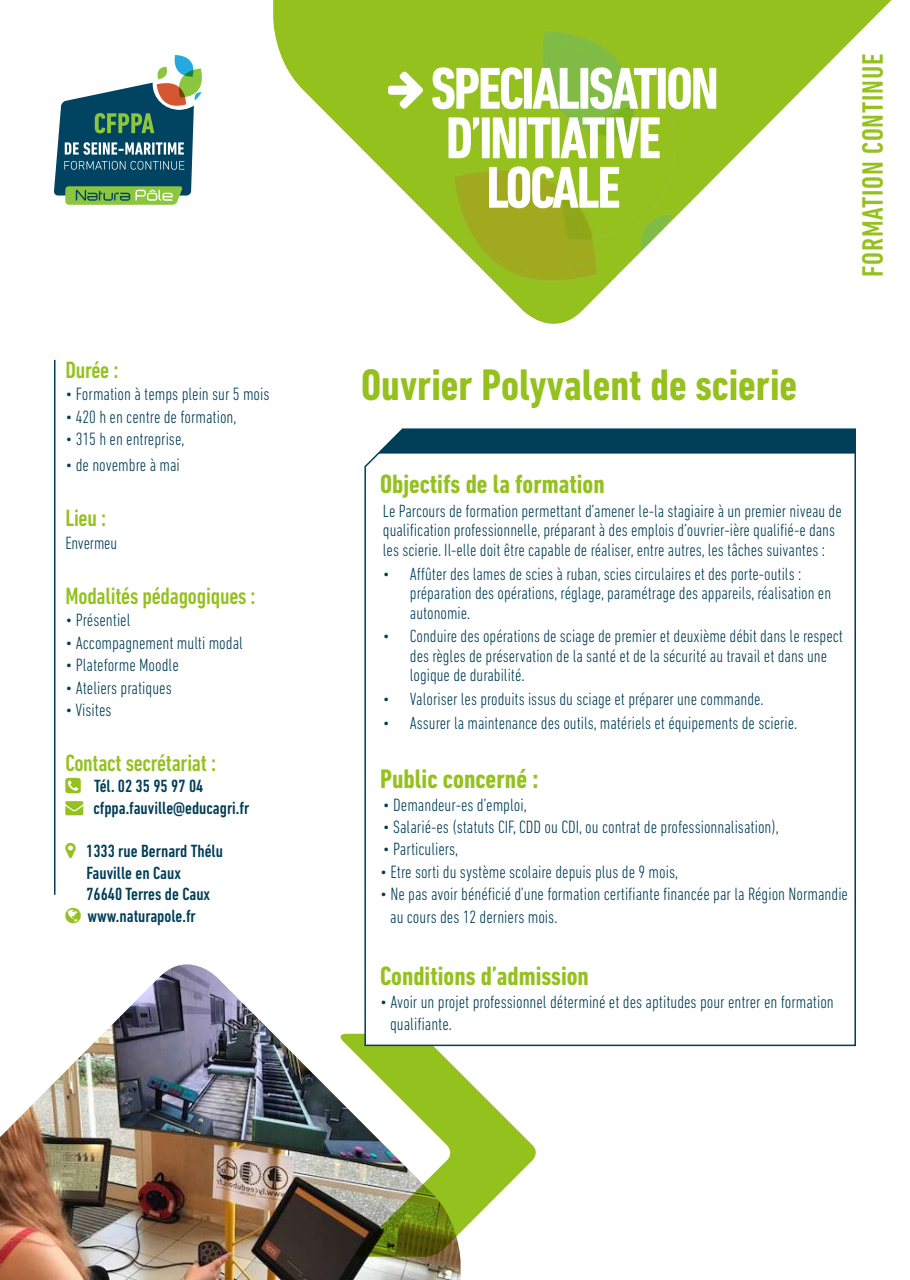
<style>
.page{position:relative;width:910px;height:1280px;background:#fff}
.page>*{position:absolute;margin:0;border:0;box-sizing:border-box;transform-origin:0 0}
.t1{font:700 condensed 60px "DIN Next LT Pro";letter-spacing:-.04em;color:#fff}
.t2{font:700 condensed 45px "DIN Next LT Pro";color:#95c11f}
.t3{font:500 condensed 30px "DIN Next LT Pro";letter-spacing:.025em;color:#95c11f}
.t4{font:700 condensed 27.3px "DIN Next LT Pro";color:#95c11f}
.t5{font:700 condensed 27px "DIN Next LT Pro";color:#95c11f}
.t6{font:500 condensed 24px "DIN Next LT Pro";letter-spacing:-.01em;color:#95c11f}
.t7{font:300 condensed 18.15px/22.4px "DIN Next LT Pro";color:#013e57}
.t8{font:300 condensed 18px/19.5px "DIN Next LT Pro";color:#013e57}
.t9{font:500 condensed 18px/21.6px "DIN Next LT Pro";color:#013e57}
.s1{color:#95c11f}
</style>
<div class="page">
<svg style="left:273px;top:0;width:619px;height:324px"></svg>
<img style="left:425px;top:5px;width:286px;height:298px">
<hr style="left:54px;top:360px;width:2px;height:535px;background:#013e57">
<svg style="left:388px;top:72px;width:35px;height:37px"></svg>
<svg style="left:54px;top:56px;width:148px;height:149px"></svg>
<img style="left:0;top:964px;width:461px;height:316px">
<svg style="left:336px;top:1034px;width:200px;height:223px"></svg>
<svg style="left:364px;top:428px;width:492px;height:619px"></svg>
<h3 class="t6" style="left:65px;top:356px;width:54px">Durée :</h3>
<p class="t7" style="left:65px;top:383px;width:206px">• Formation à temps plein sur 5 mois</p>
<p class="t7" style="left:65px;top:405px;width:173px">• 420 h en centre de formation,</p>
<p class="t7" style="left:65px;top:428px;width:121px">• 315 h en entreprise,</p>
<p class="t7" style="left:65px;top:453px;width:116px">• de novembre à mai</p>
<h3 class="t6" style="left:65px;top:504px;width:42px">Lieu :</h3>
<p class="t8" style="left:65px;top:533px;width:53px">Envermeu</p>
<h3 class="t6" style="left:65px;top:582px;width:192px">Modalités pédagogiques :</h3>
<p class="t7" style="left:65px;top:609px;width:67px">• Présentiel</p>
<p class="t7" style="left:65px;top:631px;width:179px">• Accompagnement multi modal</p>
<p class="t7" style="left:65px;top:654px;width:115px">• Plateforme Moodle</p>
<p class="t7" style="left:65px;top:676px;width:108px">• Ateliers pratiques</p>
<p class="t7" style="left:65px;top:698px;width:48px">• Visites</p>
<h3 class="t6" style="left:65px;top:749px;width:152px">Contact secrétariat :</h3>
<p class="t9" style="left:94px;top:775px;width:111px">Tél. 02 35 95 97 04</p>
<p class="t9" style="left:65px;top:797px;width:186px"><span class="s1">→</span> cfppa.fauville@educagri.fr</p>
<p class="t9" style="left:86px;top:840px;width:138px">1333 rue Bernard Thélu<br>Fauville en Caux<br>76640 Terres de Caux www.naturapole.fr</p>
<h1 class="t1" style="left:431px;top:54px;width:290px">SPECIALISATION</h1>
<h1 class="t1" style="left:446px;top:104px;width:217px">D’INITIATIVE</h1>
<h1 class="t1" style="left:486px;top:153px;width:136px">LOCALE</h1>
<h3 class="t3" style="left:856px;top:277px;width:224px;rotate:-90deg">FORMATION CONTINUE</h3>
<h2 class="t2" style="left:361px;top:360px;width:438px">Ouvrier Polyvalent de scierie</h2>
<h3 class="t5" style="left:380px;top:469px;width:226px">Objectifs de la formation</h3>
<p class="t8" style="left:383px;top:501px;width:460px">Le Parcours de formation permettant d’amener le-la stagiaire à un premier niveau de qualification professionnelle, préparant à des emplois d’ouvrier-ière qualifié-e dans les scierie. Il-elle doit être capable de réaliser, entre autres, les tâches suivantes :</p>
<p class="t8" style="left:410px;top:564px;width:423px;text-indent:-27px">• Affûter des lames de scies à ruban, scies circulaires et des porte-outils : préparation des opérations, réglage, paramétrage des appareils, réalisation en autonomie.</p>
<p class="t8" style="left:410px;top:626px;width:434px;text-indent:-27px">• Conduire des opérations de sciage de premier et deuxième débit dans le respect des règles de préservation de la santé et de la sécurité au travail et dans une logique de durabilité.</p>
<p class="t8" style="left:383px;top:689px;width:382px">• Valoriser les produits issus du sciage et préparer une commande.</p>
<p class="t8" style="left:383px;top:713px;width:416px">• Assurer la maintenance des outils, matériels et équipements de scierie.</p>
<h3 class="t4" style="left:380px;top:763px;width:160px">Public concerné :</h3>
<p class="t7" style="left:383px;top:793px;width:145px">• Demandeur-es d’emploi,</p>
<p class="t7" style="left:383px;top:815px;width:397px">• Salarié-es (statuts CIF, CDD ou CDI, ou contrat de professionnalisation),</p>
<p class="t7" style="left:383px;top:838px;width:77px">• Particuliers,</p>
<p class="t7" style="left:380px;top:860px;width:299px">• Etre sorti du système scolaire depuis plus de 9 mois,</p>
<p class="t7" style="left:390px;top:883px;width:459px;text-indent:-10px">• Ne pas avoir bénéficié d’une formation certifiante financée par la Région Normandie au cours des 12 derniers mois.</p>
<h3 class="t5" style="left:380px;top:961px;width:210px">Conditions d’admission</h3>
<p class="t7" style="left:390px;top:990px;width:445px;text-indent:-10px">• Avoir un projet professionnel déterminé et des aptitudes pour entrer en formation qualifiante.</p>
</div>
